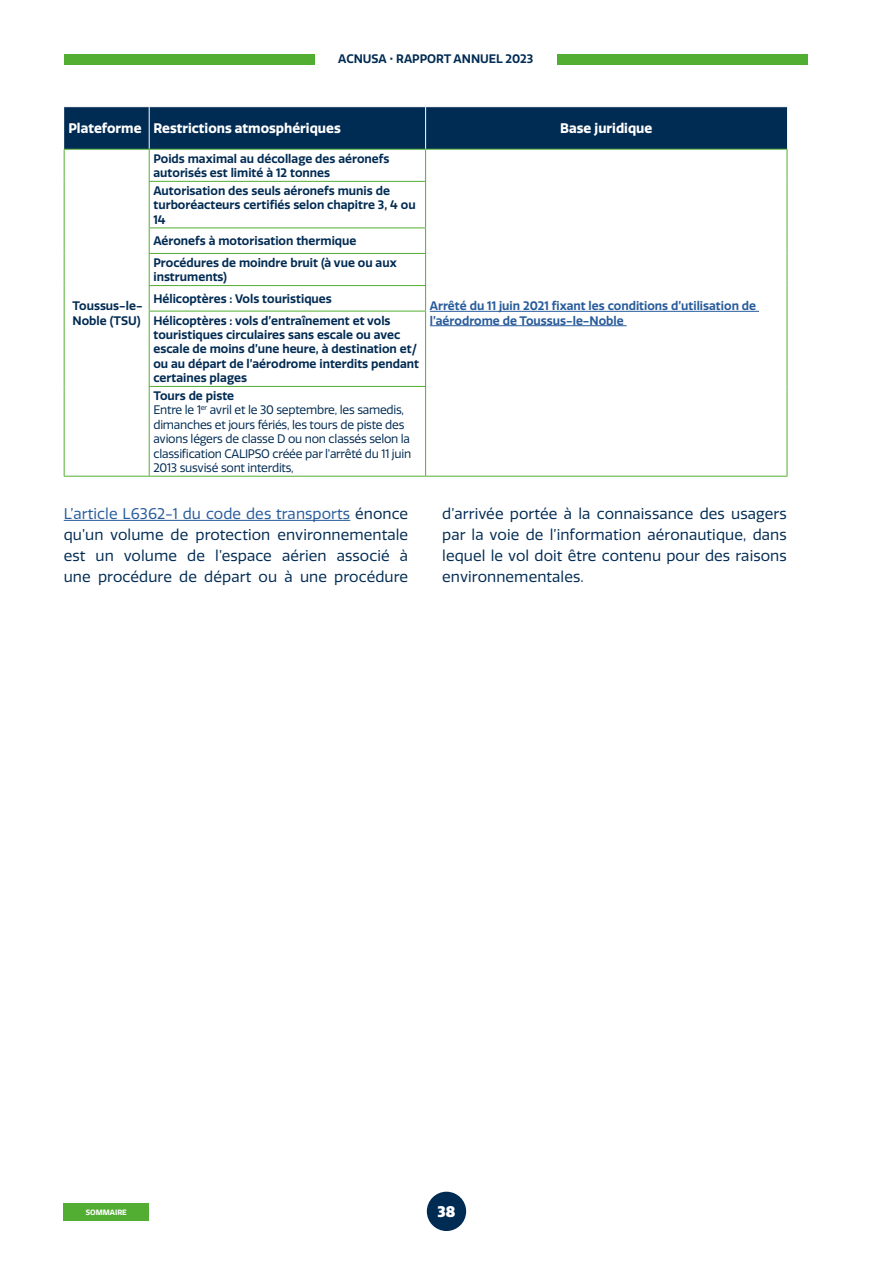
<style>
.page{position:relative;width:893px;height:1263px;background:#fff}
.page>*{position:absolute;margin:0;border:0;box-sizing:border-box;transform-origin:0 0}
.t1{font:15px/21px "Quatro";letter-spacing:.005em;color:#002b53;text-align:justify}
.t2{font:900 15px "Quatro";color:#fff}
.t3{font:700 13.5px "Quatro";color:#fff}
.t4{font:600 12px/14.4px "Quatro";color:#002b53}
.t5{font:12px/14.4px "Quatro";letter-spacing:-.02em;color:#002b53}
.t6{font:600 12px/14.4px "Quatro";color:#275b9b}
.t7{font:700 7.5px "Quatro";color:#fff}
.s1{font-weight:600}
.s2{color:#275b9b}
</style>
<div class="page">
<div style="left:427px;top:1192px;width:39px;height:39px;background:#002b53;border-radius:50%"></div>
<div style="left:64px;top:54px;width:251px;height:10px;background:#52ae32"></div>
<div style="left:557px;top:54px;width:251px;height:10px;background:#52ae32"></div>
<div style="left:64px;top:1204px;width:85px;height:17px;background:#52ae32"></div>
<hr style="left:64px;top:520px;width:286px;height:1px;background:#275b9b">
<div style="left:64px;top:107px;width:723px;height:42px;background:#002b53"></div>
<hr style="left:149px;top:107px;width:1px;height:42px;background:#fff">
<hr style="left:425px;top:107px;width:1px;height:42px;background:#fff">
<hr style="left:64px;top:149px;width:85px;height:1px;background:#52ae32">
<hr style="left:64px;top:150px;width:1px;height:31px;background:#52ae32">
<hr style="left:64px;top:181px;width:1px;height:47px;background:#52ae32">
<svg style="left:64px;top:228px;width:1px;height:25px"></svg>
<hr style="left:64px;top:253px;width:1px;height:33px;background:#52ae32">
<svg style="left:64px;top:286px;width:1px;height:25px"></svg>
<hr style="left:64px;top:311px;width:1px;height:75px;background:#52ae32">
<hr style="left:64px;top:386px;width:1px;height:90px;background:#52ae32">
<hr style="left:64px;top:476px;width:85px;height:1px;background:#52ae32">
<hr style="left:149px;top:149px;width:277px;height:1px;background:#52ae32">
<hr style="left:149px;top:150px;width:1px;height:31px;background:#52ae32">
<hr style="left:149px;top:181px;width:277px;height:1px;background:#52ae32">
<hr style="left:149px;top:182px;width:1px;height:46px;background:#52ae32">
<hr style="left:149px;top:228px;width:277px;height:1px;background:#52ae32">
<svg style="left:149px;top:228px;width:1px;height:25px"></svg>
<hr style="left:149px;top:253px;width:277px;height:1px;background:#52ae32">
<hr style="left:149px;top:254px;width:1px;height:31px;background:#52ae32">
<hr style="left:149px;top:285px;width:277px;height:1px;background:#52ae32">
<svg style="left:149px;top:286px;width:1px;height:25px"></svg>
<hr style="left:149px;top:311px;width:277px;height:1px;background:#52ae32">
<hr style="left:149px;top:311px;width:1px;height:75px;background:#52ae32">
<hr style="left:149px;top:386px;width:277px;height:1px;background:#52ae32">
<hr style="left:149px;top:387px;width:1px;height:89px;background:#52ae32">
<hr style="left:149px;top:476px;width:277px;height:1px;background:#52ae32">
<hr style="left:426px;top:149px;width:361px;height:1px;background:#52ae32">
<hr style="left:425px;top:150px;width:1px;height:31px;background:#52ae32">
<hr style="left:787px;top:150px;width:1px;height:31px;background:#52ae32">
<hr style="left:425px;top:182px;width:1px;height:46px;background:#52ae32">
<hr style="left:787px;top:181px;width:1px;height:47px;background:#52ae32">
<svg style="left:425px;top:228px;width:1px;height:25px"></svg>
<svg style="left:787px;top:228px;width:1px;height:25px"></svg>
<hr style="left:425px;top:254px;width:1px;height:31px;background:#52ae32">
<hr style="left:787px;top:253px;width:1px;height:33px;background:#52ae32">
<svg style="left:425px;top:286px;width:1px;height:25px"></svg>
<svg style="left:787px;top:286px;width:1px;height:25px"></svg>
<hr style="left:425px;top:311px;width:1px;height:75px;background:#52ae32">
<hr style="left:787px;top:311px;width:1px;height:75px;background:#52ae32">
<hr style="left:425px;top:387px;width:1px;height:89px;background:#52ae32">
<hr style="left:787px;top:386px;width:1px;height:90px;background:#52ae32">
<hr style="left:426px;top:476px;width:361px;height:1px;background:#52ae32">
<hr style="left:430px;top:311px;width:329px;height:1px;background:#275b9b">
<hr style="left:430px;top:325px;width:197px;height:1px;background:#275b9b">
<p class="t4" style="left:338px;top:52px;width:197px">ACNUSA • RAPPORT ANNUEL 2023</p>
<p class="t3" style="left:68px;top:120px;width:274px">Plateforme Restrictions atmosphériques</p>
<p class="t3" style="left:560px;top:120px;width:94px">Base juridique</p>
<p class="t4" style="left:73px;top:299px;width:71px">Toussus-le-<br>Noble (TSU)</p>
<p class="t4" style="left:153px;top:151px;width:238px">Poids maximal au décollage des aéronefs autorisés est limité à 12 tonnes</p>
<p class="t4" style="left:153px;top:184px;width:264px">Autorisation des seuls aéronefs munis de turboréacteurs certifiés selon chapitre 3, 4 ou<br>14</p>
<p class="t4" style="left:153px;top:230px;width:245px;line-height:21.6px">Aéronefs à motorisation thermique<br>Procédures de moindre bruit (à vue ou aux</p>
<p class="t4" style="left:153px;top:266px;width:239px;line-height:21.6px">instruments)<br>Hélicoptères : Vols touristiques<br>Hélicoptères : vols d’entraînement et vols</p>
<p class="t4" style="left:153px;top:328px;width:267px">touristiques circulaires sans escale ou avec escale de moins d’une heure, à destination et/ ou au départ de l’aérodrome interdits pendant certaines plages</p>
<p class="t5" style="left:153px;top:389px;width:259px"><span class="s1">Tours de piste<br></span>Entre le 1<sup>er</sup> avril et le 30 septembre, les samedis, dimanches et jours fériés, les tours de piste des avions légers de classe D ou non classés selon la classification CALIPSO créée par l’arrêté du 11 juin 2013 susvisé sont interdits,</p>
<p class="t6" style="left:430px;top:299px;width:328px">Arrêté du 11 juin 2021 fixant les conditions d’utilisation de l’aérodrome de Toussus-le-Noble</p>
<p class="t1" style="left:64px;top:503px;width:346px"><span class="s2">L’article L6362-1 du code des transports</span> énonce qu’un volume de protection environnementale est un volume de l’espace aérien associé à une procédure de départ ou à une procédure</p>
<p class="t1" style="left:442px;top:503px;width:346px">d’arrivée portée à la connaissance des usagers par la voie de l’information aéronautique, dans lequel le vol doit être contenu pour des raisons environnementales.</p>
<p class="t7" style="left:86px;top:1208px;width:43px">SOMMAIRE</p>
<p class="t2" style="left:438px;top:1203px;width:19px">38</p>
</div>
